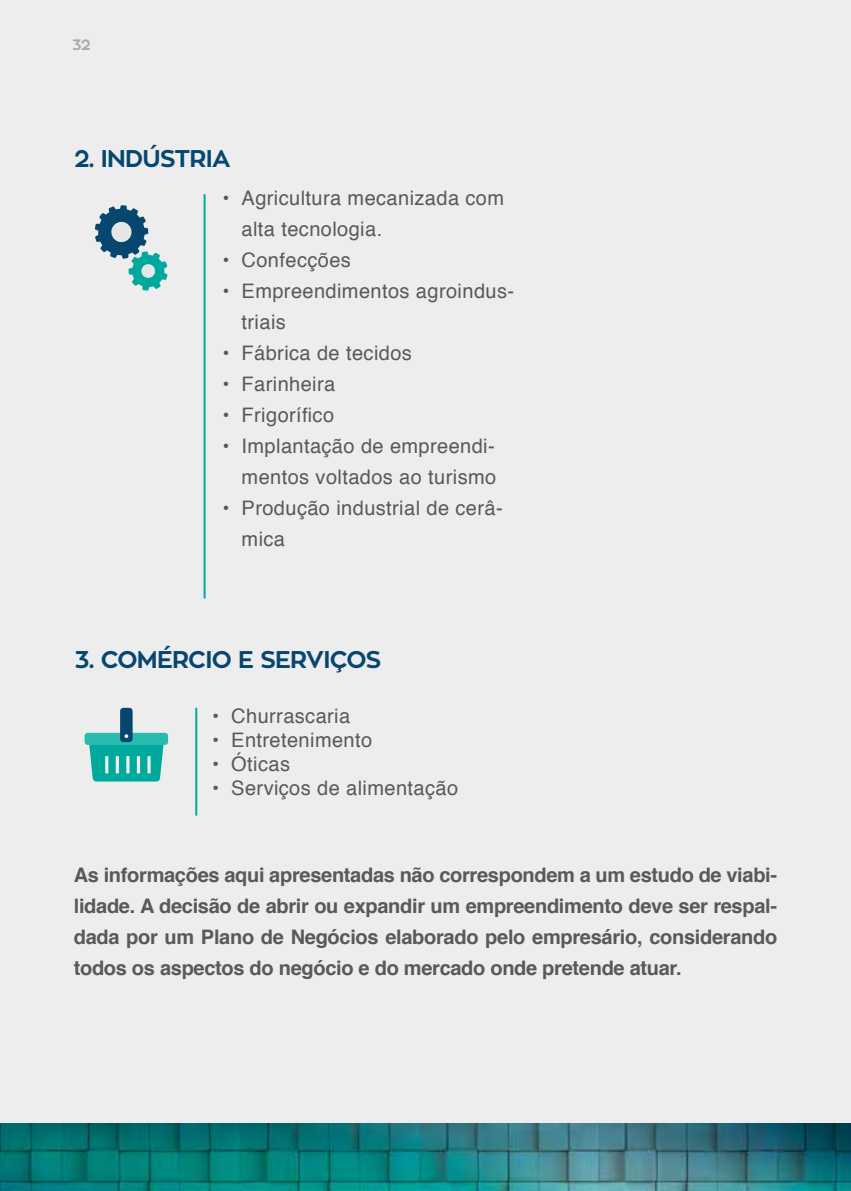
<style>
.page{position:relative;width:851px;height:1191px;background:#fff}
.page>*{position:absolute;margin:0;border:0;box-sizing:border-box;transform-origin:0 0}
.t1{font:700 24px "Zona Pro";letter-spacing:-.03em;color:#07476f}
.t2{font:20px/31px "Helvetica";letter-spacing:.02em;color:#58595b}
.t3{font:700 20px/31px "Helvetica";letter-spacing:-.015em;color:#58595b;text-align:justify}
.t4{font:700 15px "Zona Pro";color:#a7a9ac}
</style>
<div class="page">
<div style="left:0;top:0;width:850px;height:1191px;background:#ededee"></div>
<hr style="left:195px;top:708px;width:2px;height:107px;background:#00a99d">
<div style="left:85px;top:733px;width:83px;height:12px;background:#2abbaf;border-radius:3px"></div>
<div style="left:120px;top:708px;width:13px;height:34px;background:#07476f;border-radius:3px"></div>
<svg style="left:89px;top:734px;width:74px;height:47px"></svg>
<img style="left:0;top:1123px;width:850px;height:68px">
<hr style="left:203px;top:194px;width:2px;height:404px;background:#00a99d">
<svg style="left:95px;top:205px;width:72px;height:86px"></svg>
<p class="t4" style="left:72px;top:35px;width:20px">32</p>
<p class="t1" style="left:74px;top:143px;width:157px">2. INDÚSTRIA</p>
<p class="t2" style="left:241px;top:183px;width:264px;text-indent:-19px">• Agricultura mecanizada com alta tecnologia.</p>
<p class="t2" style="left:222px;top:245px;width:130px">• Confecções</p>
<p class="t2" style="left:241px;top:276px;width:274px;text-indent:-19px">• Empreendimentos agroindus&shy;triais</p>
<p class="t2" style="left:222px;top:338px;width:191px">• Fábrica de tecidos</p>
<p class="t2" style="left:222px;top:369px;width:114px">• Farinheira</p>
<p class="t2" style="left:222px;top:400px;width:113px">• Frigorífico</p>
<p class="t2" style="left:222px;top:431px;width:275px;text-align:right">• Implantação de empreendi&shy;mentos voltados ao turismo</p>
<p class="t2" style="left:241px;top:493px;width:262px;text-indent:-19px">• Produção industrial de cerâ&shy;mica</p>
<p class="t1" style="left:74px;top:643px;width:308px">3. COMÉRCIO E SERVIÇOS</p>
<p class="t2" style="left:212px;top:701px;width:139px">• Churrascaria</p>
<p class="t2" style="left:212px;top:725px;width:161px">• Entretenimento</p>
<p class="t2" style="left:212px;top:749px;width:79px">• Óticas</p>
<p class="t2" style="left:212px;top:773px;width:247px">• Serviços de alimentação</p>
<p class="t3" style="left:74px;top:859px;width:705px">As informações aqui apresentadas não correspondem a um estudo de viabi&shy;lidade. A decisão de abrir ou expandir um empreendimento deve ser respal&shy;dada por um Plano de Negócios elaborado pelo empresário, considerando todos os aspectos do negócio e do mercado onde pretende atuar.</p>
</div>
